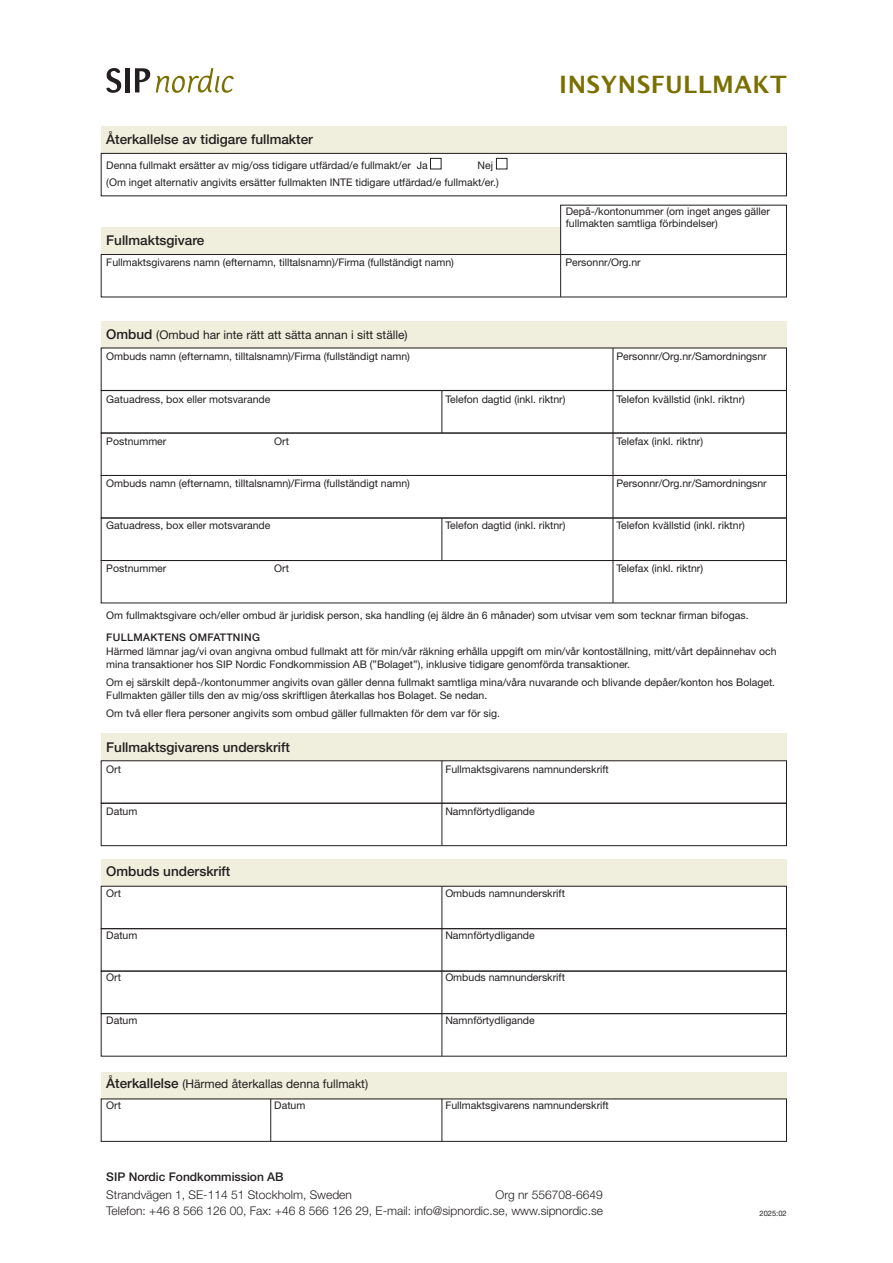
<style>
.page{position:relative;width:893px;height:1263px;background:#fff}
.page>*{position:absolute;margin:0;border:0;box-sizing:border-box;transform-origin:0 0}
.Blankett_rubrik_Bebop{font:700 24px "Lucida Grande";letter-spacing:.02em;color:#7a6f00}
.Blankettbröd_fet{font:500 13.5px "Helvetica Neue LT Std";color:#231f20}
.Blankettbröd_fet-2{font:12px "Helvetica Neue LT Std";color:#231f20}
.SIP_Adress_Rad_3{font:300 12px "Helvetica Neue LT Std";color:#231f20}
.SIP_Adress_Rad_2{font:300 12px "Helvetica Neue LT Std";color:#231f20}
.SIP_Adress_Rad_1{font:500 12px "Helvetica Neue LT Std";color:#231f20}
.Fältbröd_7_14_1{font:10.5px/12px "Helvetica Neue LT Std";color:#231f20}
.Bröd_7_9{font:10.5px/13.5px "Helvetica Neue LT Std";color:#231f20}
.Bröd_7_9-2{font:500 10.5px "Helvetica Neue LT Std";letter-spacing:.03em;color:#231f20}
.Bröd_7_9-3{font:7.5px "Helvetica Neue LT Std";color:#231f20}
.s1{font-weight:500;font-size:13.5px}
</style>
<div class="page">
<div style="left:101px;top:228px;width:459px;height:27px;background:#f0eedc"></div>
<div style="left:101px;top:126px;width:686px;height:28px;background:#f0eedc"></div>
<div style="left:101px;top:321px;width:686px;height:27px;background:#f0eedc"></div>
<div style="left:101px;top:734px;width:686px;height:27px;background:#f0eedc"></div>
<div style="left:101px;top:1072px;width:686px;height:27px;background:#f0eedc"></div>
<div style="left:101px;top:859px;width:686px;height:27px;background:#f0eedc"></div>
<div style="left:101px;top:254px;width:686px;height:43px;border:1px solid #231f20"></div>
<div style="left:101px;top:153px;width:686px;height:43px;border:1px solid #231f20"></div>
<div style="left:101px;top:760px;width:686px;height:43px;border:1px solid #231f20"></div>
<div style="left:560px;top:205px;width:227px;height:50px;border:1px solid #231f20"></div>
<div style="left:101px;top:886px;width:686px;height:43px;border:1px solid #231f20"></div>
<div style="left:101px;top:518px;width:686px;height:43px;border:1px solid #231f20"></div>
<div style="left:101px;top:348px;width:686px;height:43px;border:1px solid #231f20"></div>
<div style="left:101px;top:803px;width:686px;height:43px;border:1px solid #231f20"></div>
<div style="left:101px;top:475px;width:686px;height:43px;border:1px solid #231f20"></div>
<div style="left:101px;top:971px;width:686px;height:43px;border:1px solid #231f20"></div>
<div style="left:101px;top:433px;width:686px;height:43px;border:1px solid #231f20"></div>
<div style="left:101px;top:928px;width:686px;height:43px;border:1px solid #231f20"></div>
<div style="left:101px;top:560px;width:686px;height:43px;border:1px solid #231f20"></div>
<hr style="left:613px;top:348px;width:1px;height:255px;background:#231f20">
<hr style="left:442px;top:761px;width:1px;height:84px;background:#231f20">
<hr style="left:442px;top:886px;width:1px;height:170px;background:#231f20">
<hr style="left:442px;top:1099px;width:1px;height:42px;background:#231f20">
<hr style="left:270px;top:1099px;width:1px;height:42px;background:#231f20">
<hr style="left:442px;top:390px;width:1px;height:43px;background:#231f20">
<hr style="left:442px;top:518px;width:1px;height:42px;background:#231f20">
<hr style="left:560px;top:254px;width:1px;height:43px;background:#231f20">
<svg style="left:156px;top:68px;width:78px;height:25px"></svg>
<svg style="left:106px;top:68px;width:15px;height:25px"></svg>
<hr style="left:125px;top:68px;width:4px;height:24px;background:#231f20">
<svg style="left:135px;top:68px;width:15px;height:24px"></svg>
<div style="left:430px;top:158px;width:11px;height:11px;border:1px solid #231f20"></div>
<div style="left:496px;top:158px;width:11px;height:11px;border:1px solid #231f20"></div>
<p class="Blankettbröd_fet" style="left:106px;top:131px;width:208px">Återkallelse av tidigare fullmakter</p>
<p class="Fältbröd_7_14_1" style="left:106px;top:159px;width:323px">Denna fullmakt ersätter av mig/oss tidigare utfärdad/e fullmakt/er Ja</p>
<p class="Fältbröd_7_14_1" style="left:477px;top:159px;width:17px">Nej</p>
<p class="Fältbröd_7_14_1" style="left:106px;top:176px;width:394px">(Om inget alternativ angivits ersätter fullmakten INTE tidigare utfärdad/e fullmakt/er.)</p>
<p class="Blankett_rubrik_Bebop" style="left:559px;top:65px;width:229px">INSYNSFULLMAKT</p>
<p class="Fältbröd_7_14_1" style="left:566px;top:205px;width:206px">Depå-/kontonummer (om inget anges gäller fullmakten samtliga förbindelser)</p>
<p class="Blankettbröd_fet" style="left:106px;top:232px;width:100px">Fullmaktsgivare</p>
<p class="Fältbröd_7_14_1" style="left:106px;top:256px;width:349px">Fullmaktsgivarens namn (efternamn, tilltalsnamn)/Firma (fullständigt namn)</p>
<p class="Fältbröd_7_14_1" style="left:565px;top:256px;width:77px">Personnr/Org.nr</p>
<p class="Blankettbröd_fet-2" style="left:106px;top:328px;width:303px"><span class="s1">Ombud</span> (Ombud har inte rätt att sätta annan i sitt ställe)</p>
<p class="Fältbröd_7_14_1" style="left:106px;top:350px;width:305px">Ombuds namn (efternamn, tilltalsnamn)/Firma (fullständigt namn)</p>
<p class="Fältbröd_7_14_1" style="left:616px;top:350px;width:152px">Personnr/Org.nr/Samordningsnr</p>
<p class="Fältbröd_7_14_1" style="left:106px;top:393px;width:166px">Gatuadress, box eller motsvarande</p>
<p class="Fältbröd_7_14_1" style="left:445px;top:393px;width:122px">Telefon dagtid (inkl. riktnr)</p>
<p class="Fältbröd_7_14_1" style="left:616px;top:393px;width:130px">Telefon kvällstid (inkl. riktnr)</p>
<p class="Fältbröd_7_14_1" style="left:106px;top:435px;width:62px">Postnummer</p>
<p class="Fältbröd_7_14_1" style="left:274px;top:435px;width:16px">Ort</p>
<p class="Fältbröd_7_14_1" style="left:616px;top:435px;width:88px">Telefax (inkl. riktnr)</p>
<p class="Fältbröd_7_14_1" style="left:106px;top:477px;width:305px">Ombuds namn (efternamn, tilltalsnamn)/Firma (fullständigt namn)</p>
<p class="Fältbröd_7_14_1" style="left:616px;top:477px;width:152px">Personnr/Org.nr/Samordningsnr</p>
<p class="Fältbröd_7_14_1" style="left:106px;top:520px;width:166px">Gatuadress, box eller motsvarande</p>
<p class="Fältbröd_7_14_1" style="left:445px;top:520px;width:122px">Telefon dagtid (inkl. riktnr)</p>
<p class="Fältbröd_7_14_1" style="left:616px;top:520px;width:130px">Telefon kvällstid (inkl. riktnr)</p>
<p class="Fältbröd_7_14_1" style="left:106px;top:562px;width:62px">Postnummer</p>
<p class="Fältbröd_7_14_1" style="left:274px;top:562px;width:16px">Ort</p>
<p class="Fältbröd_7_14_1" style="left:616px;top:562px;width:88px">Telefax (inkl. riktnr)</p>
<p class="Bröd_7_9" style="left:106px;top:608px;width:644px">Om fullmaktsgivare och/eller ombud är juridisk person, ska handling (ej äldre än 6 månader) som utvisar vem som tecknar firman bifogas.</p>
<p class="Bröd_7_9-2" style="left:106px;top:631px;width:155px">FULLMAKTENS OMFATTNING</p>
<p class="Bröd_7_9" style="left:106px;top:644px;width:672px">Härmed lämnar jag/vi ovan angivna ombud fullmakt att för min/vår räkning erhålla uppgift om min/vår kontoställning, mitt/vårt depåinnehav och mina transaktioner hos SIP Nordic Fondkommission AB (”Bolaget”), inklusive tidigare genomförda transaktioner.</p>
<p class="Bröd_7_9" style="left:106px;top:675px;width:670px">Om ej särskilt depå-/kontonummer angivits ovan gäller denna fullmakt samtliga mina/våra nuvarande och blivande depåer/konton hos Bolaget.<br>Fullmakten gäller tills den av mig/oss skriftligen återkallas hos Bolaget. Se nedan.</p>
<p class="Bröd_7_9" style="left:106px;top:707px;width:395px">Om två eller flera personer angivits som ombud gäller fullmakten för dem var för sig.</p>
<p class="Blankettbröd_fet" style="left:106px;top:739px;width:185px">Fullmaktsgivarens underskrift</p>
<p class="Fältbröd_7_14_1" style="left:106px;top:763px;width:16px">Ort</p>
<p class="Fältbröd_7_14_1" style="left:445px;top:763px;width:165px">Fullmaktsgivarens namnunderskrift</p>
<p class="Fältbröd_7_14_1" style="left:106px;top:805px;width:33px">Datum</p>
<p class="Fältbröd_7_14_1" style="left:445px;top:805px;width:91px">Namnförtydligande</p>
<p class="Blankettbröd_fet" style="left:106px;top:863px;width:126px">Ombuds underskrift</p>
<p class="Fältbröd_7_14_1" style="left:106px;top:887px;width:16px">Ort</p>
<p class="Fältbröd_7_14_1" style="left:445px;top:887px;width:121px">Ombuds namnunderskrift</p>
<p class="Fältbröd_7_14_1" style="left:106px;top:929px;width:33px">Datum</p>
<p class="Fältbröd_7_14_1" style="left:445px;top:929px;width:91px">Namnförtydligande</p>
<p class="Fältbröd_7_14_1" style="left:106px;top:971px;width:16px">Ort</p>
<p class="Fältbröd_7_14_1" style="left:445px;top:971px;width:121px">Ombuds namnunderskrift</p>
<p class="Fältbröd_7_14_1" style="left:106px;top:1014px;width:33px">Datum</p>
<p class="Fältbröd_7_14_1" style="left:445px;top:1014px;width:91px">Namnförtydligande</p>
<p class="Blankettbröd_fet-2" style="left:106px;top:1077px;width:263px"><span class="s1">Återkallelse</span> (Härmed återkallas denna fullmakt)</p>
<p class="Fältbröd_7_14_1" style="left:106px;top:1099px;width:16px">Ort</p>
<p class="Fältbröd_7_14_1" style="left:274px;top:1099px;width:33px">Datum</p>
<p class="Fältbröd_7_14_1" style="left:445px;top:1099px;width:165px">Fullmaktsgivarens namnunderskrift</p>
<p class="SIP_Adress_Rad_1" style="left:106px;top:1170px;width:179px">SIP Nordic Fondkommission AB</p>
<p class="SIP_Adress_Rad_2" style="left:106px;top:1187px;width:247px">Strandvägen 1, SE-114 51 Stockholm, Sweden</p>
<p class="SIP_Adress_Rad_2" style="left:495px;top:1187px;width:109px">Org nr 556708-6649</p>
<p class="SIP_Adress_Rad_3" style="left:106px;top:1203px;width:498px">Telefon: +46 8 566 126 00, Fax: +46 8 566 126 29, E-mail: info@sipnordic.se, www.sipnordic.se</p>
<p class="Bröd_7_9-3" style="left:760px;top:1209px;width:29px">2025:02</p>
</div>
